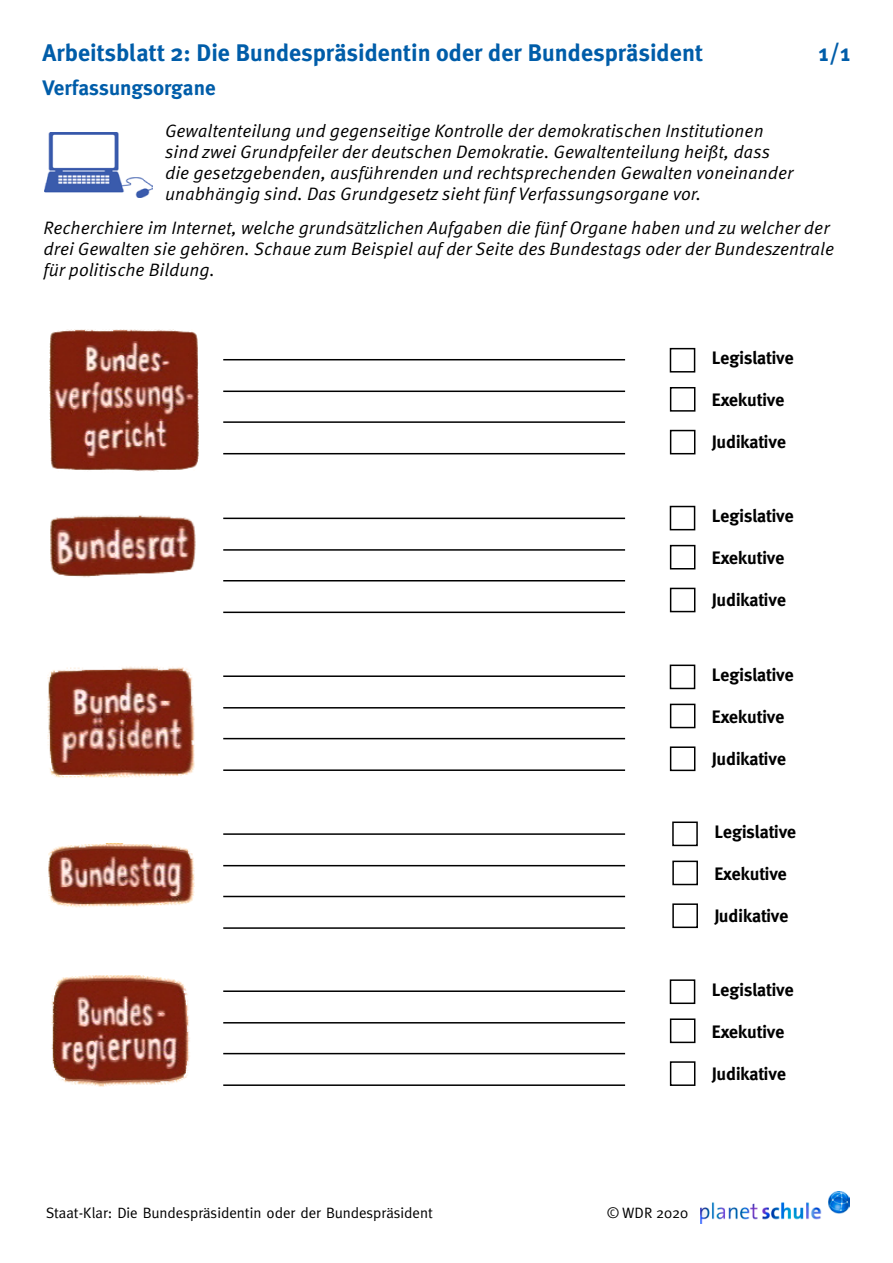
<style>
.page{position:relative;width:893px;height:1263px;background:#fff}
.page>*{position:absolute;margin:0;border:0;box-sizing:border-box;transform-origin:0 0}
.t1{font:700 24px "Meta Plus";color:#005da9}
.t2{font:700 21px "Meta Plus";color:#005da9}
.t3{font:18px/21px "Meta OT Norm Ita";color:#000}
.t4{font:700 18px "Meta";color:#000}
.t5{font:15px "Meta";color:#000}
.t6{font:15px "Meta Plus Normal";color:#000}
</style>
<div class="page">
<img style="left:701px;top:1191px;width:148px;height:32px">
<img style="left:45px;top:132px;width:107px;height:66px">
<hr style="left:223px;top:359px;width:402px;height:1px;background:#000">
<hr style="left:223px;top:391px;width:402px;height:1px;background:#000">
<hr style="left:223px;top:421px;width:402px;height:2px;background:#000">
<hr style="left:223px;top:453px;width:402px;height:1px;background:#000">
<img style="left:49px;top:329px;width:150px;height:143px">
<div style="left:670px;top:348px;width:25px;height:25px;border:2px solid #000"></div>
<div style="left:670px;top:387px;width:25px;height:25px;border:2px solid #000"></div>
<div style="left:670px;top:430px;width:25px;height:24px;border:2px solid #000"></div>
<div style="left:670px;top:506px;width:25px;height:24px;border:2px solid #000"></div>
<div style="left:670px;top:545px;width:25px;height:24px;border:2px solid #000"></div>
<div style="left:670px;top:588px;width:25px;height:24px;border:2px solid #000"></div>
<img style="left:47px;top:666px;width:148px;height:112px">
<div style="left:670px;top:664px;width:25px;height:25px;border:2px solid #000"></div>
<div style="left:670px;top:704px;width:25px;height:24px;border:2px solid #000"></div>
<div style="left:670px;top:746px;width:25px;height:25px;border:2px solid #000"></div>
<img style="left:48px;top:843px;width:147px;height:65px">
<div style="left:672px;top:821px;width:26px;height:25px;border:2px solid #000"></div>
<div style="left:672px;top:861px;width:26px;height:24px;border:2px solid #000"></div>
<div style="left:672px;top:903px;width:26px;height:25px;border:2px solid #000"></div>
<img style="left:51px;top:975px;width:139px;height:112px">
<div style="left:670px;top:979px;width:25px;height:25px;border:2px solid #000"></div>
<div style="left:670px;top:1018px;width:25px;height:25px;border:2px solid #000"></div>
<div style="left:670px;top:1061px;width:25px;height:25px;border:2px solid #000"></div>
<hr style="left:223px;top:518px;width:402px;height:1px;background:#000">
<hr style="left:223px;top:549px;width:402px;height:2px;background:#000">
<hr style="left:223px;top:580px;width:402px;height:1px;background:#000">
<hr style="left:223px;top:611px;width:402px;height:2px;background:#000">
<hr style="left:223px;top:833px;width:402px;height:2px;background:#000">
<hr style="left:223px;top:865px;width:402px;height:1px;background:#000">
<hr style="left:223px;top:896px;width:402px;height:1px;background:#000">
<hr style="left:223px;top:927px;width:402px;height:2px;background:#000">
<hr style="left:223px;top:675px;width:402px;height:2px;background:#000">
<hr style="left:223px;top:707px;width:402px;height:1px;background:#000">
<hr style="left:223px;top:738px;width:402px;height:1px;background:#000">
<hr style="left:223px;top:769px;width:402px;height:2px;background:#000">
<hr style="left:223px;top:990px;width:402px;height:2px;background:#000">
<hr style="left:223px;top:1022px;width:402px;height:1px;background:#000">
<hr style="left:223px;top:1053px;width:402px;height:1px;background:#000">
<hr style="left:223px;top:1084px;width:402px;height:2px;background:#000">
<img style="left:50px;top:515px;width:146px;height:63px">
<h1 class="t1" style="left:43px;top:39px;width:662px">Arbeitsblatt 2: Die Bundespräsidentin oder der Bundespräsident</h1>
<h1 class="t1" style="left:819px;top:39px;width:33px">1/1</h1>
<p class="t2" style="left:43px;top:75px;width:175px">Verfassungsorgane</p>
<p class="t3" style="left:165px;top:121px;width:630px">Gewaltenteilung und gegenseitige Kontrolle der demokratischen Institutionen sind zwei Grundpfeiler der deutschen Demokratie. Gewaltenteilung heißt, dass die gesetzgebenden, ausführenden und rechtsprechenden Gewalten voneinander unabhängig sind. Das Grundgesetz sieht fünf Verfassungsorgane vor.</p>
<p class="t3" style="left:44px;top:218px;width:792px">Recherchiere im Internet, welche grundsätzlichen Aufgaben die fünf Organe haben und zu welcher der drei Gewalten sie gehören. Schaue zum Beispiel auf der Seite des Bundestags oder der Bundeszentrale für politische Bildung.</p>
<p class="t4" style="left:712px;top:348px;width:83px">Legislative</p>
<p class="t4" style="left:712px;top:390px;width:74px">Exekutive</p>
<p class="t4" style="left:712px;top:432px;width:76px">Judikative</p>
<p class="t4" style="left:712px;top:505px;width:83px">Legislative</p>
<p class="t4" style="left:712px;top:548px;width:74px">Exekutive</p>
<p class="t4" style="left:712px;top:590px;width:76px">Judikative</p>
<p class="t4" style="left:712px;top:664px;width:83px">Legislative</p>
<p class="t4" style="left:712px;top:706px;width:74px">Exekutive</p>
<p class="t4" style="left:712px;top:748px;width:76px">Judikative</p>
<p class="t4" style="left:714px;top:821px;width:83px">Legislative</p>
<p class="t4" style="left:714px;top:863px;width:74px">Exekutive</p>
<p class="t4" style="left:714px;top:905px;width:76px">Judikative</p>
<p class="t4" style="left:712px;top:979px;width:83px">Legislative</p>
<p class="t4" style="left:712px;top:1021px;width:74px">Exekutive</p>
<p class="t4" style="left:712px;top:1063px;width:76px">Judikative</p>
<p class="t5" style="left:46px;top:1204px;width:388px">Staat-Klar: Die Bundespräsidentin oder der Bundespräsident</p>
<p class="t6" style="left:607px;top:1204px;width:83px">© WDR 2020</p>
</div>
